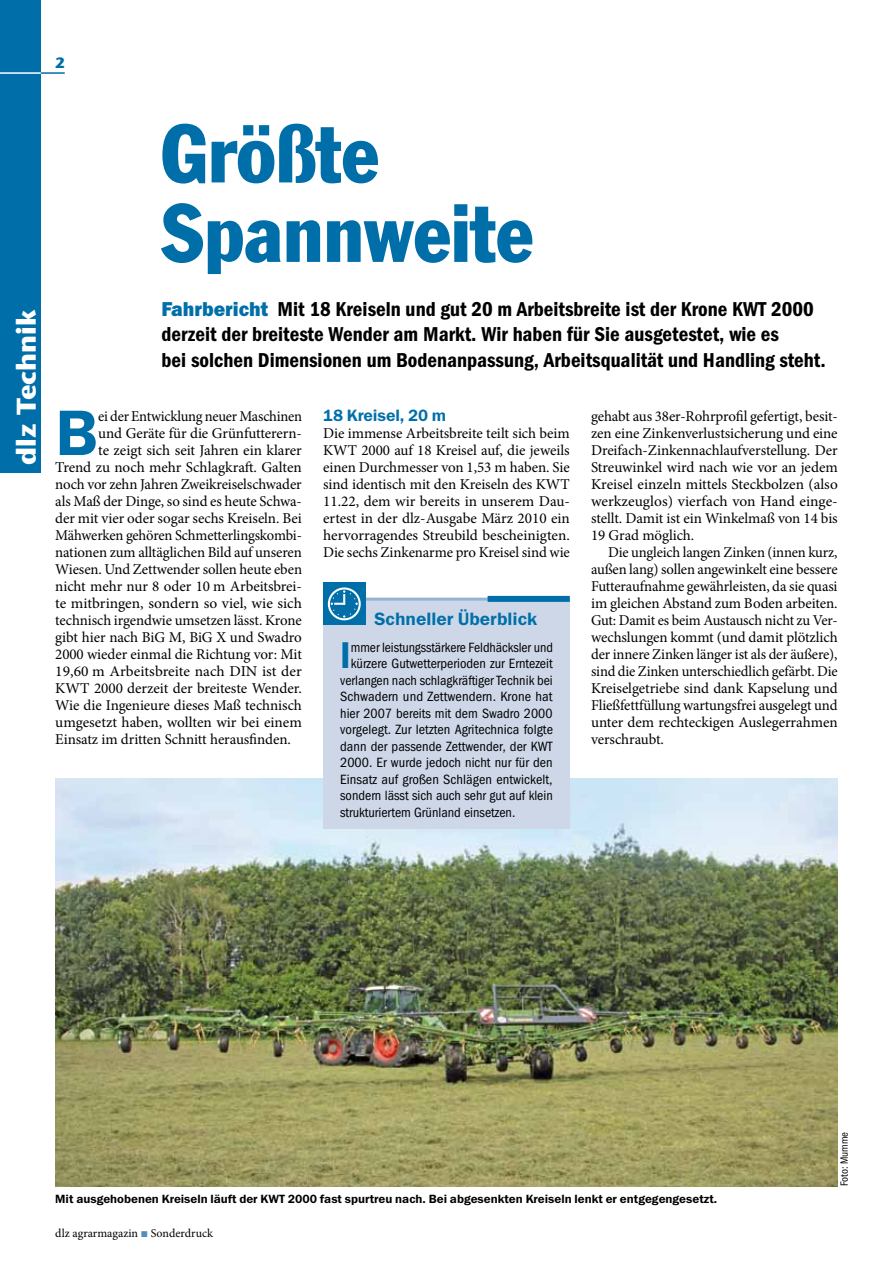
<style>
.page{position:relative;width:893px;height:1263px;background:#fff}
.page>*{position:absolute;margin:0;border:0;box-sizing:border-box;transform-origin:0 0}
.t1{font:condensed 81px/79.5px "Franklin Gothic Std";color:#006fa9}
.t2{font:64.65px "Franklin Gothic Demi ITC";color:#006fa9}
.t3{font:37.5px "Franklin Gothic Demi Cond ITC";color:#006fa9}
.t4{font:700 27px "Stone Sans Std";color:#fff}
.t5{font:20.25px/25.5px "Franklin Gothic Demi Cond ITC";color:#000}
.t6{font:18px "Franklin Gothic Demi ITC";color:#006fa9}
.t7{font:16.5px "Franklin Gothic Demi ITC";letter-spacing:-.005em;color:#006fa9}
.t8{font:15px/17px "Minion Pro";letter-spacing:-.005em;color:#000;text-align:justify}
.t9{font:700 15px "Stone Sans Std";color:#006fa9}
.t10{font:13.5px "Franklin Gothic Book Cond ITC";color:#000}
.t11{font:12px "Franklin Gothic Demi ITC";color:#000}
.t12{font:12px "Minion Pro";color:#000}
.t13{font:10.5px "Franklin Gothic Book Cond ITC";color:#000}
.s1{font-family:"Franklin Gothic Heavy ITC";color:#006fa9}
.s2{color:#548ebc}
</style>
<div class="page">
<div style="left:0;top:0;width:40px;height:472px;background:#006fa9"></div>
<hr style="left:0;top:72px;width:43px;height:2px;background:#fff">
<hr style="left:41px;top:72px;width:24px;height:2px;background:#006fa9">
<img style="left:55px;top:778px;width:783px;height:408px">
<div style="left:323px;top:599px;width:247px;height:230px;background:#cdd7e8"></div>
<hr style="left:323px;top:598px;width:247px;height:3px;background:#96b2d3">
<div style="left:488px;top:596px;width:82px;height:6px;background:#006fa9"></div>
<div style="left:323px;top:583px;width:43px;height:42px;background:#006fa9"></div>
<div style="left:328px;top:587px;width:33px;height:33px;border:2px solid #fff;border-radius:50%"></div>
<svg style="left:331px;top:590px;width:27px;height:28px"></svg>
<p class="t9" style="left:55px;top:54px;width:11px">2</p>
<h3 class="t4" style="left:10px;top:465px;width:157px;rotate:-90deg">dlz Technik</h3>
<h1 class="t1" style="left:162px;top:114px;width:373px">Größte<br>Spannweite</h1>
<h3 class="t5" style="left:162px;top:296px;width:666px"><span class="s1">Fahrbericht</span> Mit 18 Kreiseln und gut 20 m Arbeitsbreite ist der Krone KWT 2000 derzeit der breiteste Wender am Markt. Wir haben für Sie ausgetestet, wie es<br>bei solchen Dimensionen um Bodenanpassung, Arbeitsqualität und Handling steht.</h3>
<p class="t7" style="left:323px;top:405px;width:125px">18 Kreisel, 20 m</p>
<p class="t8" style="left:323px;top:425px;width:248px">Die immense Arbeitsbreite teilt sich beim KWT 2000 auf 18 Kreisel auf, die jeweils einen Durchmesser von 1,53 m haben. Sie sind identisch mit den Kreiseln des KWT 11.22, dem wir bereits in unserem Dau&shy;ertest in der dlz-Ausgabe März 2010 ein hervorragendes Streubild bescheinigten.<br>Die sechs Zinkenarme pro Kreisel sind wie</p>
<h2 class="t2" style="left:55px;top:394px;width:45px">B</h2>
<p class="t8" style="left:98px;top:408px;width:205px">ei der Entwicklung neuer Maschinen</p>
<p class="t8" style="left:591px;top:408px;width:248px">gehabt aus 38er-Rohrprofil gefertigt, besit&shy;zen eine Zinkenverlustsicherung und eine Dreifach-Zinkennachlaufverstellung. Der Streuwinkel wird nach wie vor an jedem Kreisel einzeln mittels Steckbolzen (also werkzeuglos) vierfach von Hand einge&shy;stellt. Damit ist ein Winkelmaß von 14 bis 19 Grad möglich.</p>
<p class="t8" style="left:591px;top:544px;width:248px;text-indent:17px">Die ungleich langen Zinken (innen kurz, außen lang) sollen angewinkelt eine bessere Futteraufnahme gewährleisten, da sie quasi im gleichen Abstand zum Boden arbeiten.<br>Gut: Damit es beim Austausch nicht zu Ver&shy;wechslungen kommt (und damit plötzlich der innere Zinken länger ist als der äußere), sind die Zinken unterschiedlich gefärbt. Die Kreiselgetriebe sind dank Kapselung und Fließfettfüllung wartungsfrei ausgelegt und unter dem rechteckigen Auslegerrahmen verschraubt.</p>
<p class="t8" style="left:98px;top:425px;width:205px">und Geräte für die Grünfutterern-</p>
<p class="t8" style="left:98px;top:442px;width:205px">te zeigt sich seit Jahren ein klarer</p>
<p class="t8" style="left:55px;top:459px;width:248px">Trend zu noch mehr Schlagkraft. Galten</p>
<p class="t8" style="left:55px;top:476px;width:248px">noch vor zehn Jahren Zweikreiselschwader</p>
<p class="t8" style="left:55px;top:493px;width:248px">als Maß der Dinge, so sind es heute Schwa-</p>
<p class="t8" style="left:55px;top:510px;width:248px">der mit vier oder sogar sechs Kreiseln. Bei</p>
<p class="t8" style="left:55px;top:527px;width:248px">Mähwerken gehören Schmetterlingskombi-</p>
<p class="t8" style="left:55px;top:544px;width:248px">nationen zum alltäglichen Bild auf unseren</p>
<p class="t8" style="left:55px;top:561px;width:248px">Wiesen. Und Zettwender sollen heute eben</p>
<p class="t8" style="left:55px;top:578px;width:248px">nicht mehr nur 8 oder 10 m Arbeitsbrei-</p>
<p class="t8" style="left:55px;top:595px;width:248px">te mitbringen, sondern so viel, wie sich</p>
<p class="t8" style="left:55px;top:612px;width:248px">technisch irgendwie umsetzen lässt. Krone</p>
<p class="t8" style="left:55px;top:629px;width:248px">gibt hier nach BiG M, BiG X und Swadro</p>
<p class="t8" style="left:55px;top:646px;width:248px">2000 wieder einmal die Richtung vor: Mit</p>
<p class="t8" style="left:55px;top:663px;width:248px">19,60 m Arbeitsbreite nach DIN ist der</p>
<p class="t8" style="left:55px;top:680px;width:248px">KWT 2000 derzeit der breiteste Wender.</p>
<p class="t8" style="left:55px;top:697px;width:248px">Wie die Ingenieure dieses Maß technisch</p>
<p class="t8" style="left:55px;top:714px;width:248px">umgesetzt haben, wollten wir bei einem</p>
<p class="t8" style="left:55px;top:731px;width:237px">Einsatz im dritten Schnitt herausfinden.</p>
<p class="t6" style="left:374px;top:608px;width:164px">Schneller Überblick</p>
<h3 class="t3" style="left:340px;top:634px;width:12px">I</h3>
<p class="t10" style="left:351px;top:639px;width:204px">mmer leistungsstärkere Feldhäcksler und</p>
<p class="t10" style="left:351px;top:656px;width:203px">kürzere Gutwetterperioden zur Erntezeit</p>
<p class="t10" style="left:340px;top:672px;width:214px">verlangen nach schlagkräftiger Technik bei</p>
<p class="t10" style="left:340px;top:689px;width:214px">Schwadern und Zettwendern. Krone hat</p>
<p class="t10" style="left:340px;top:705px;width:214px">hier 2007 bereits mit dem Swadro 2000</p>
<p class="t10" style="left:340px;top:722px;width:214px">vorgelegt. Zur letzten Agritechnica folgte</p>
<p class="t10" style="left:340px;top:738px;width:214px">dann der passende Zettwender, der KWT</p>
<p class="t10" style="left:340px;top:755px;width:214px">2000. Er wurde jedoch nicht nur für den</p>
<p class="t10" style="left:340px;top:771px;width:214px">Einsatz auf großen Schlägen entwickelt,</p>
<p class="t10" style="left:340px;top:788px;width:214px">sondern lässt sich auch sehr gut auf klein</p>
<p class="t10" style="left:340px;top:804px;width:177px">strukturiertem Grünland einsetzen.</p>
<p class="t11" style="left:55px;top:1192px;width:663px">Mit ausgehobenen Kreiseln läuft der KWT 2000 fast spurtreu nach. Bei abgesenkten Kreiseln lenkt er entgegengesetzt.</p>
<p class="t12" style="left:55px;top:1225px;width:159px">dlz agrarmagazin <span class="s2">◾</span> Sonderdruck</p>
<p class="t13" style="left:838px;top:1186px;width:56px;rotate:-90deg">Foto: Mumme</p>
</div>
